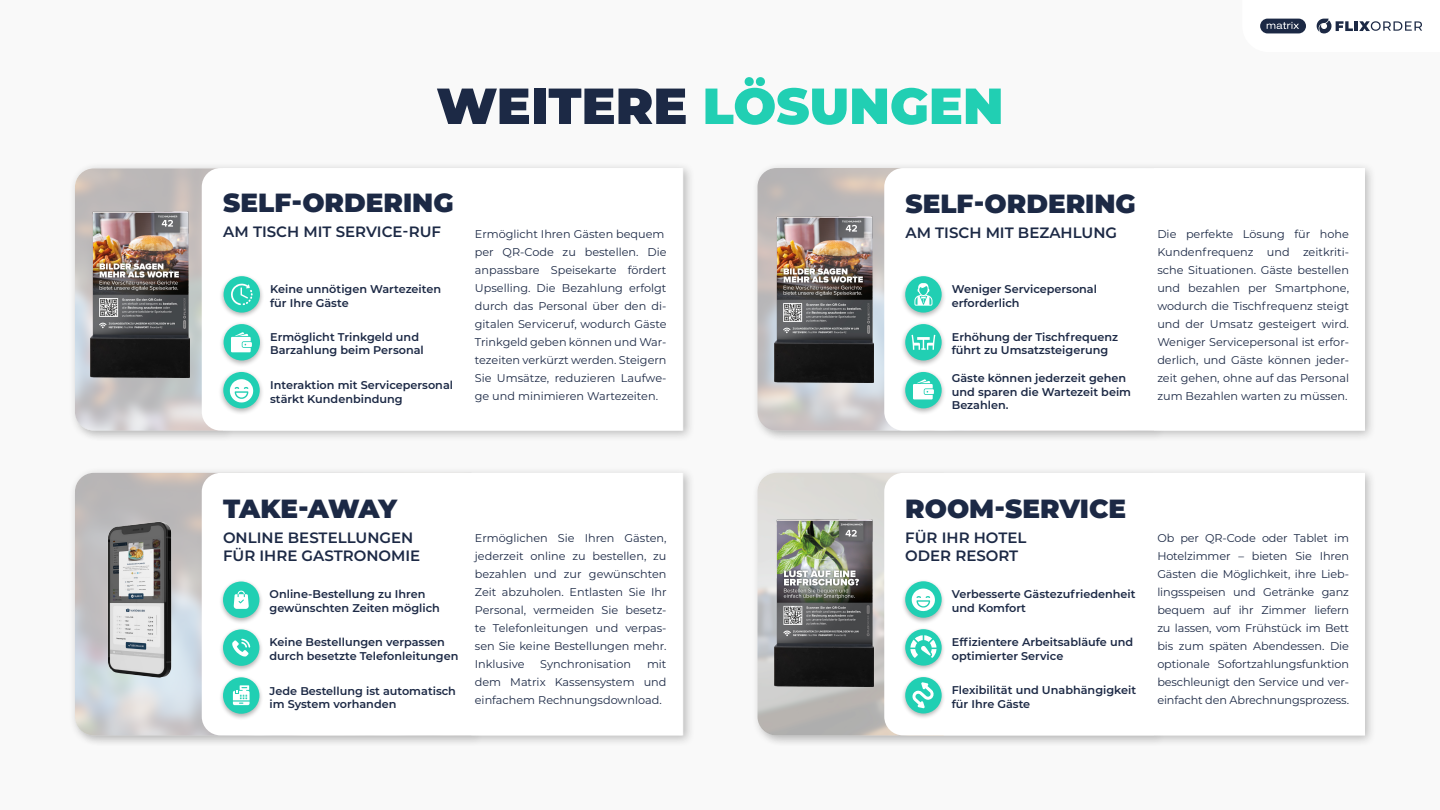
<style>
.page{position:relative;width:1440px;height:810px;background:#f9f9f9}
.page>*{position:absolute;margin:0;border:0;box-sizing:border-box;transform-origin:0 0}
.t1{font:900 50.62px "Montserrat";color:#21cfb3}
.t2{font:900 26.25px "Montserrat";color:#1c2945}
.t3{font:900 26.25px "Montserrat";letter-spacing:-.035em;color:#1c2945}
.Aufzählungen{font:600 15px/18px "Montserrat";color:#1c2945}
.Aufzählungen-2{font:11.25px/18px "Montserrat";color:#1c2945;text-align:justify}
.Aufzählungen-3{font:600 11.25px/13.5px "Montserrat";color:#1c2945}
.s1{color:#1c2945}
</style>
<div class="page">
<div style="left:69px;top:162px;width:626px;height:280px;background:#000;opacity:.25"></div>
<div style="left:69px;top:467px;width:626px;height:280px;background:#000;opacity:.25"></div>
<div style="left:751px;top:162px;width:626px;height:280px;background:#000;opacity:.25"></div>
<div style="left:751px;top:467px;width:626px;height:280px;background:#000;opacity:.25"></div>
<svg style="left:1260px;top:18px;width:162px;height:16px"></svg>
<div style="left:73px;top:166px;width:163px;height:278px;background:#000;opacity:.15"></div>
<img style="left:75px;top:168px;width:127px;height:263px">
<svg style="left:202px;top:168px;width:480px;height:263px"></svg>
<div style="left:755px;top:166px;width:412px;height:278px;background:#000;opacity:.15"></div>
<img style="left:758px;top:168px;width:126px;height:263px">
<svg style="left:884px;top:168px;width:481px;height:263px"></svg>
<div style="left:755px;top:471px;width:412px;height:277px;background:#000;opacity:.15"></div>
<img style="left:758px;top:473px;width:126px;height:262px">
<svg style="left:884px;top:473px;width:481px;height:262px"></svg>
<img style="left:775px;top:520px;width:98px;height:166px">
<div style="left:901px;top:675px;width:45px;height:45px;background:#000;opacity:.3"></div>
<div style="left:905px;top:677px;width:37px;height:37px;background:#21cfb3;border-radius:50%"></div>
<div style="left:901px;top:627px;width:45px;height:45px;background:#000;opacity:.3"></div>
<div style="left:905px;top:629px;width:37px;height:37px;background:#21cfb3;border-radius:50%"></div>
<div style="left:901px;top:579px;width:45px;height:45px;background:#000;opacity:.3"></div>
<div style="left:905px;top:581px;width:37px;height:37px;background:#21cfb3;border-radius:50%"></div>
<svg style="left:911px;top:589px;width:24px;height:23px"></svg>
<svg style="left:912px;top:682px;width:22px;height:26px"></svg>
<svg style="left:910px;top:635px;width:27px;height:23px"></svg>
<div style="left:73px;top:471px;width:411px;height:277px;background:#000;opacity:.15"></div>
<img style="left:75px;top:473px;width:127px;height:262px">
<svg style="left:202px;top:473px;width:480px;height:262px"></svg>
<img style="left:103px;top:518px;width:76px;height:167px">
<div style="left:219px;top:675px;width:45px;height:45px;background:#000;opacity:.3"></div>
<div style="left:223px;top:677px;width:36px;height:37px;background:#21cfb3;border-radius:50%"></div>
<div style="left:219px;top:627px;width:45px;height:45px;background:#000;opacity:.3"></div>
<div style="left:223px;top:629px;width:36px;height:37px;background:#21cfb3;border-radius:50%"></div>
<div style="left:219px;top:579px;width:45px;height:45px;background:#000;opacity:.3"></div>
<div style="left:223px;top:582px;width:36px;height:36px;background:#21cfb3;border-radius:50%"></div>
<svg style="left:233px;top:685px;width:17px;height:20px"></svg>
<svg style="left:232px;top:639px;width:18px;height:18px"></svg>
<svg style="left:234px;top:591px;width:15px;height:18px"></svg>
<img style="left:91px;top:211px;width:98px;height:167px">
<img style="left:775px;top:216px;width:98px;height:167px">
<div style="left:219px;top:274px;width:45px;height:45px;background:#000;opacity:.3"></div>
<div style="left:224px;top:276px;width:36px;height:37px;background:#21cfb3;border-radius:50%"></div>
<svg style="left:231px;top:283px;width:22px;height:22px"></svg>
<div style="left:219px;top:321px;width:46px;height:47px;background:#000;opacity:.3"></div>
<div style="left:224px;top:324px;width:36px;height:36px;background:#21cfb3;border-radius:50%"></div>
<svg style="left:231px;top:332px;width:21px;height:20px"></svg>
<div style="left:218px;top:369px;width:47px;height:47px;background:#000;opacity:.3"></div>
<div style="left:223px;top:372px;width:37px;height:36px;background:#21cfb3;border-radius:50%"></div>
<svg style="left:229px;top:379px;width:24px;height:25px"></svg>
<div style="left:900px;top:273px;width:47px;height:47px;background:#000;opacity:.3"></div>
<div style="left:905px;top:276px;width:37px;height:37px;background:#21cfb3;border-radius:50%"></div>
<svg style="left:914px;top:283px;width:19px;height:23px"></svg>
<div style="left:900px;top:321px;width:47px;height:47px;background:#000;opacity:.3"></div>
<div style="left:905px;top:324px;width:37px;height:36px;background:#21cfb3;border-radius:50%"></div>
<svg style="left:912px;top:335px;width:23px;height:15px"></svg>
<div style="left:900px;top:369px;width:47px;height:47px;background:#000;opacity:.3"></div>
<div style="left:905px;top:372px;width:37px;height:36px;background:#21cfb3;border-radius:50%"></div>
<svg style="left:913px;top:379px;width:21px;height:21px"></svg>
<p class="t1" style="left:436px;top:68px;width:569px"><span class="s1">WEITERE</span> LÖSUNGEN</p>
<p class="t2" style="left:223px;top:183px;width:232px">SELF-ORDERING</p>
<p class="Aufzählungen" style="left:223px;top:222px;width:219px">AM TISCH MIT SERVICE-RUF</p>
<p class="Aufzählungen-2" style="left:475px;top:225px;width:191px">Ermöglicht Ihren Gästen bequem</p>
<p class="Aufzählungen-2" style="left:475px;top:243px;width:193px">per QR-Code zu bestellen. Die anpassbare Speisekarte fördert Upselling. Die Bezahlung erfolgt durch das Personal über den di&shy;gitalen Serviceruf, wodurch Gäste Trinkgeld geben können und War&shy;tezeiten verkürzt werden. Steigern Sie Umsätze, reduzieren Laufwe&shy;ge und minimieren Wartezeiten.</p>
<p class="Aufzählungen-3" style="left:270px;top:282px;width:172px">Keine unnötigen Wartezeiten für Ihre Gäste</p>
<p class="Aufzählungen-3" style="left:270px;top:330px;width:150px">Ermöglicht Trinkgeld und</p>
<p class="Aufzählungen-3" style="left:270px;top:343px;width:155px">Barzahlung beim Personal</p>
<p class="Aufzählungen-3" style="left:270px;top:378px;width:184px">Interaktion mit Servicepersonal stärkt Kundenbindung</p>
<p class="t3" style="left:223px;top:489px;width:176px">TAKE-AWAY</p>
<p class="Aufzählungen" style="left:223px;top:528px;width:199px">ONLINE BESTELLUNGEN<br>FÜR IHRE GASTRONOMIE</p>
<p class="Aufzählungen-3" style="left:270px;top:587px;width:172px">Online-Bestellung zu Ihren gewünschten Zeiten möglich</p>
<p class="Aufzählungen-3" style="left:270px;top:635px;width:190px">Keine Bestellungen verpassen durch besetzte Telefonleitungen</p>
<p class="Aufzählungen-3" style="left:270px;top:683px;width:188px">Jede Bestellung ist automatisch im System vorhanden</p>
<p class="Aufzählungen-2" style="left:475px;top:529px;width:193px">Ermöglichen Sie Ihren Gästen, jederzeit online zu bestellen, zu bezahlen und zur gewünschten Zeit abzuholen. Entlasten Sie Ihr Personal, vermeiden Sie besetz&shy;te Telefonleitungen und verpas&shy;sen Sie keine Bestellungen mehr.<br>Inklusive</p>
<p class="Aufzählungen-2" style="left:475px;top:655px;width:193px;text-indent:172px">mit dem Matrix Kassensystem und einfachem Rechnungsdownload.</p>
<p class="Aufzählungen-2" style="left:540px;top:655px;width:92px">Synchronisation</p>
<p class="t2" style="left:906px;top:184px;width:232px">SELF-ORDERING</p>
<p class="Aufzählungen" style="left:906px;top:223px;width:213px">AM TISCH MIT BEZAHLUNG</p>
<p class="Aufzählungen-2" style="left:1157px;top:224px;width:193px">Die perfekte Lösung für hohe Kundenfrequenz und zeitkriti&shy;sche Situationen. Gäste bestellen und bezahlen per Smartphone, wodurch die Tischfrequenz steigt und der Umsatz gesteigert wird.<br>Weniger Servicepersonal ist erfor&shy;derlich, und Gäste können jeder&shy;zeit gehen, ohne auf das Personal zum Bezahlen warten zu müssen.</p>
<p class="Aufzählungen-3" style="left:952px;top:282px;width:147px">Weniger Servicepersonal</p>
<p class="Aufzählungen-3" style="left:952px;top:295px;width:69px">erforderlich</p>
<p class="Aufzählungen-3" style="left:952px;top:330px;width:168px">Erhöhung der Tischfrequenz</p>
<p class="Aufzählungen-3" style="left:952px;top:343px;width:158px">führt zu Umsatzsteigerung</p>
<p class="Aufzählungen-3" style="left:952px;top:371px;width:181px">Gäste können jederzeit gehen und sparen die Wartezeit beim<br>Bezahlen.</p>
<p class="t2" style="left:905px;top:489px;width:222px">ROOM-SERVICE</p>
<p class="Aufzählungen" style="left:905px;top:528px;width:123px">FÜR IHR HOTEL<br>ODER RESORT</p>
<p class="Aufzählungen-3" style="left:952px;top:587px;width:185px">Verbesserte Gästezufriedenheit und Komfort</p>
<p class="Aufzählungen-3" style="left:952px;top:635px;width:183px">Effizientere Arbeitsabläufe und optimierter Service</p>
<p class="Aufzählungen-3" style="left:952px;top:683px;width:186px">Flexibilität und Unabhängigkeit für Ihre Gäste</p>
<p class="Aufzählungen-2" style="left:1157px;top:529px;width:193px">Ob per QR-Code oder Tablet im Hotelzimmer – bieten Sie Ihren Gästen die Möglichkeit, ihre Lieb&shy;lingsspeisen und Getränke ganz bequem auf ihr Zimmer liefern zu lassen, vom Frühstück im Bett bis zum späten Abendessen. Die optionale Sofortzahlungsfunktion beschleunigt den Service und ver&shy;einfacht den Abrechnungsprozess.</p>
</div>
